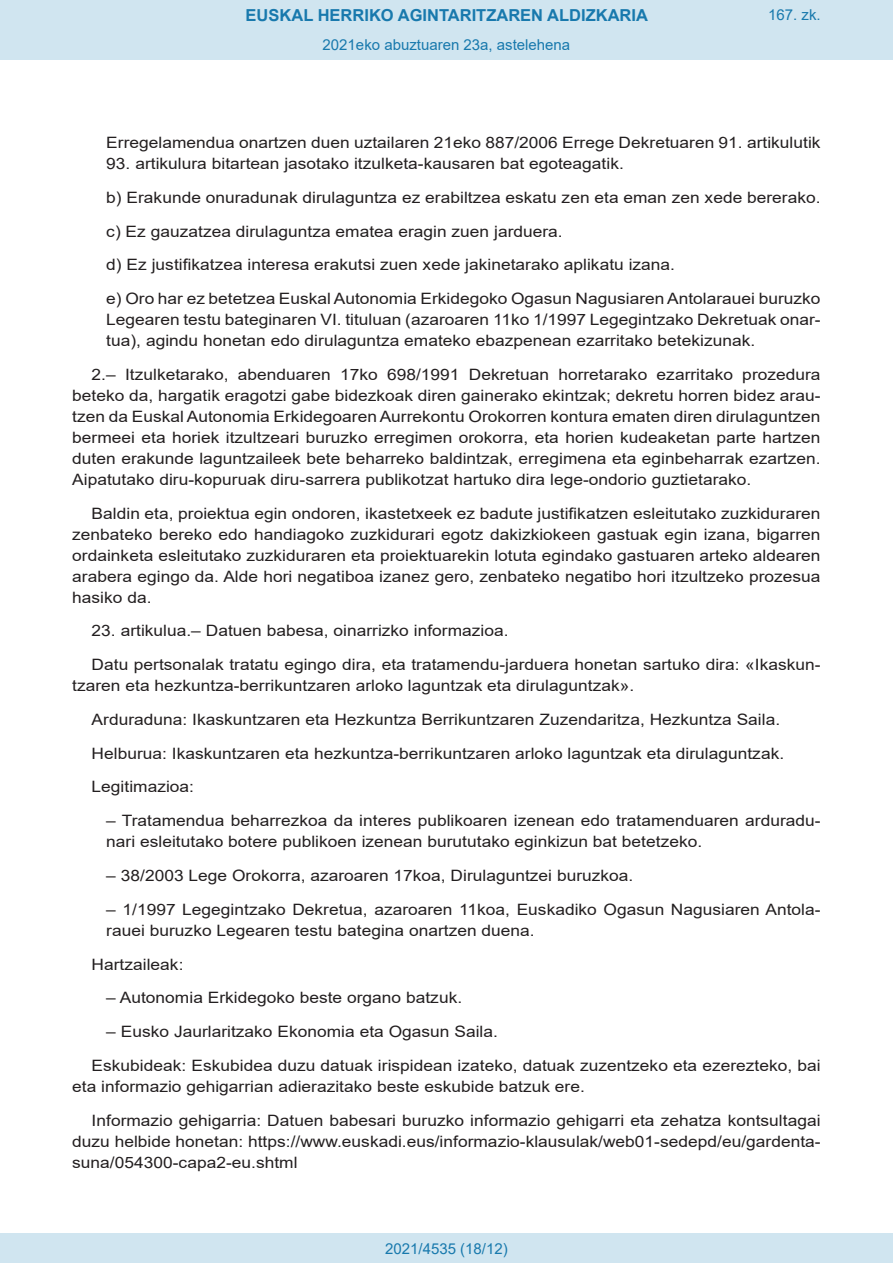
<style>
.page{position:relative;width:893px;height:1263px;background:#fff}
.page>*{position:absolute;margin:0;border:0;box-sizing:border-box;transform-origin:0 0}
.t1{font:700 16.5px "Arial";color:#1879ad}
.BOPVDetalle{font:15.6px/21px "Arial";color:#231f20;text-align:justify;scale:1.11 1}
.BOPVDetalle1{font:15.6px/21px "Arial";color:#231f20;scale:1.11 1}
.Paginacion_Centro{font:15px "Arial";color:#1879ad}
</style>
<div class="page">
<div style="left:0;top:0;width:893px;height:60px;background:#d0e5f0"></div>
<div style="left:0;top:1233px;width:893px;height:30px;background:#d0e5f0"></div>
<p class="t1" style="left:246px;top:3px;width:404px">EUSKAL HERRIKO AGINTARITZAREN ALDIZKARIA</p>
<p class="Paginacion_Centro" style="left:323px;top:35px;width:249px">2021eko abuztuaren 23a, astelehena</p>
<p class="Paginacion_Centro" style="left:768px;top:5px;width:54px">167. zk.</p>
<p class="BOPVDetalle1" style="left:106px;top:132px;width:645px">Erregelamendua onartzen duen uztailaren 21eko 887/2006 Errege Dekretuaren 91. artikulutik</p>
<p class="BOPVDetalle1" style="left:106px;top:153px;width:468px">93. artikulura bitartean jasotako itzulketa-kausaren bat egoteagatik.</p>
<p class="BOPVDetalle1" style="left:106px;top:187px;width:645px">b) Erakunde onuradunak dirulaguntza ez erabiltzea eskatu zen eta eman zen xede bererako.</p>
<p class="BOPVDetalle1" style="left:106px;top:221px;width:413px">c) Ez gauzatzea dirulaguntza ematea eragin zuen jarduera.</p>
<p class="BOPVDetalle1" style="left:106px;top:254px;width:514px">d) Ez justifikatzea interesa erakutsi zuen xede jakinetarako aplikatu izana.</p>
<p class="BOPVDetalle1" style="left:106px;top:288px;width:645px;text-align:justify">e) Oro har ez betetzea Euskal Autonomia Erkidegoko Ogasun Nagusiaren Antolarauei buruzko Legearen testu bateginaren VI. tituluan (azaroaren 11ko 1/1997 Legegintzako Dekretuak onar&shy;tua), agindu honetan edo dirulaguntza emateko ebazpenean ezarritako betekizunak.</p>
<p class="BOPVDetalle" style="left:72px;top:364px;width:676px;text-indent:19px">2.– Itzulketarako, abenduaren 17ko 698/1991 Dekretuan horretarako ezarritako prozedura beteko da, hargatik eragotzi gabe bidezkoak diren gainerako ekintzak; dekretu horren bidez arau&shy;tzen da Euskal Autonomia Erkidegoaren Aurrekontu Orokorren kontura ematen diren dirulaguntzen bermeei eta horiek itzultzeari buruzko erregimen orokorra, eta horien kudeaketan parte hartzen duten erakunde laguntzaileek bete beharreko baldintzak, erregimena eta eginbeharrak ezartzen.<br>Aipatutako diru-kopuruak diru-sarrera publikotzat hartuko dira lege-ondorio guztietarako.</p>
<p class="BOPVDetalle" style="left:72px;top:503px;width:676px;text-indent:19px">Baldin eta, proiektua egin ondoren, ikastetxeek ez badute justifikatzen esleitutako zuzkiduraren zenbateko bereko edo handiagoko zuzkidurari egotz dakizkiokeen gastuak egin izana, bigarren ordainketa esleitutako zuzkiduraren eta proiektuarekin lotuta egindako gastuaren arteko aldearen arabera egingo da. Alde hori negatiboa izanez gero, zenbateko negatibo hori itzultzeko prozesua hasiko da.</p>
<p class="BOPVDetalle" style="left:92px;top:620px;width:377px">23. artikulua.– Datuen babesa, oinarrizko informazioa.</p>
<p class="BOPVDetalle" style="left:72px;top:654px;width:676px;text-indent:19px">Datu pertsonalak tratatu egingo dira, eta tratamendu-jarduera honetan sartuko dira: «Ikaskun&shy;tzaren eta hezkuntza-berrikuntzaren arloko laguntzak eta dirulaguntzak».</p>
<p class="BOPVDetalle" style="left:92px;top:709px;width:622px">Arduraduna: Ikaskuntzaren eta Hezkuntza Berrikuntzaren Zuzendaritza, Hezkuntza Saila.</p>
<p class="BOPVDetalle" style="left:92px;top:743px;width:625px">Helburua: Ikaskuntzaren eta hezkuntza-berrikuntzaren arloko laguntzak eta dirulaguntzak.</p>
<p class="BOPVDetalle" style="left:92px;top:776px;width:94px">Legitimazioa:</p>
<p class="BOPVDetalle1" style="left:106px;top:810px;width:645px">– Tratamendua beharrezkoa da interes publikoaren izenean edo tratamenduaren arduradu&shy;nari esleitutako botere publikoen izenean burututako eginkizun bat betetzeko.</p>
<p class="BOPVDetalle1" style="left:106px;top:865px;width:476px">– 38/2003 Lege Orokorra, azaroaren 17koa, Dirulaguntzei buruzkoa.</p>
<p class="BOPVDetalle1" style="left:106px;top:899px;width:645px">– 1/1997 Legegintzako Dekretua, azaroaren 11koa, Euskadiko Ogasun Nagusiaren Antola&shy;rauei buruzko Legearen testu bategina onartzen duena.</p>
<p class="BOPVDetalle" style="left:92px;top:953px;width:84px">Hartzaileak:</p>
<p class="BOPVDetalle1" style="left:106px;top:987px;width:322px">– Autonomia Erkidegoko beste organo batzuk.</p>
<p class="BOPVDetalle1" style="left:106px;top:1021px;width:354px">– Eusko Jaurlaritzako Ekonomia eta Ogasun Saila.</p>
<p class="BOPVDetalle" style="left:72px;top:1055px;width:676px;text-indent:19px">Eskubideak: Eskubidea duzu datuak irispidean izateko, datuak zuzentzeko eta ezerezteko, bai eta informazio gehigarrian adierazitako beste eskubide batzuk ere.</p>
<p class="BOPVDetalle" style="left:72px;top:1109px;width:676px;text-indent:19px">Informazio gehigarria: Datuen babesari buruzko informazio gehigarri eta zehatza kontsultagai duzu helbide honetan: https://www.euskadi.eus/informazio-klausulak/web01-sedepd/eu/gardenta&shy;suna/054300-capa2-eu.shtml</p>
<p class="Paginacion_Centro" style="left:385px;top:1238px;width:124px">2021/4535 (18/12)</p>
</div>
